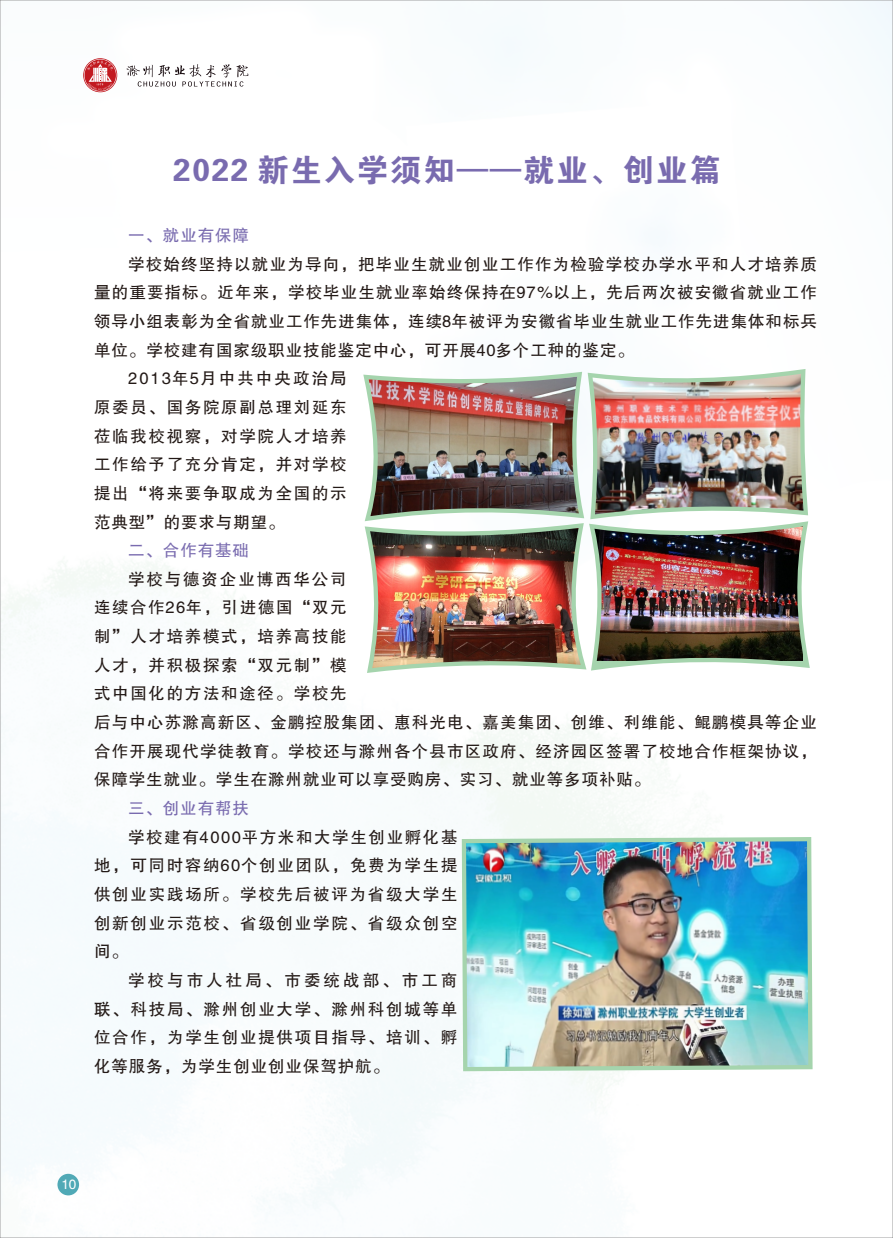
<style>
.page{position:relative;width:893px;height:1238px;background:#fff}
.page>*{position:absolute;margin:0;border:0;box-sizing:border-box;transform-origin:0 0}
.t1{font:31.5px "FZDHTJW GB1 0";letter-spacing:.055em;color:#796baf}
.t2{font:16.5px/28.7px "FZHTJW GB1 0";letter-spacing:.07em;color:#231916;text-align:justify}
.t3{font:16.5px "FZHTJW GB1 0";letter-spacing:.1em;color:#231916}
.t4{font:16.5px "FZHTJW GB1 0";letter-spacing:.055em;color:#796baf}
.t5{font:16.5px "FZHTJW GB1 0";letter-spacing:.125em;color:#231916}
.t6{font:13.5px "FZHTJW GB1 0";color:#fff}
</style>
<div class="page">
<img style="left:2px;top:2px;width:889px;height:1208px">
<img style="left:359px;top:364px;width:456px;height:314px">
<img style="left:594px;top:526px;width:209px;height:134px">
<svg style="left:457px;top:832px;width:360px;height:243px"></svg>
<img style="left:466px;top:841px;width:342px;height:225px">
<svg style="left:83px;top:58px;width:34px;height:34px"></svg>
<svg style="left:127px;top:64px;width:121px;height:22px"></svg>
<div style="left:57px;top:1173px;width:22px;height:22px;background:#50a9b6;border-radius:50%"></div>
<h1 class="t1" style="left:173px;top:153px;width:549px">2022 新生入学须知——就业、创业篇</h1>
<p class="t4" style="left:128px;top:226px;width:122px">一、就业有保障</p>
<p class="t2" style="left:128px;top:250px;width:690px">学校始终坚持以就业为导向，把毕业生就业创业工作作为检验学校办学水平和人才培养质</p>
<p class="t2" style="left:94px;top:279px;width:724px">量的重要指标。近年来，学校毕业生就业率始终保持在97％以上，先后两次被安徽省就业工作</p>
<p class="t2" style="left:94px;top:307px;width:724px">领导小组表彰为全省就业工作先进集体，连续8年被评为安徽省毕业生就业工作先进集体和标兵</p>
<p class="t2" style="left:94px;top:336px;width:541px">单位。学校建有国家级职业技能鉴定中心，可开展40多个工种的鉴定。</p>
<p class="t5" style="left:128px;top:369px;width:220px">2013年5月中共中央政治局</p>
<p class="t3" style="left:94px;top:398px;width:254px">原委员、国务院原副总理刘延东</p>
<p class="t3" style="left:94px;top:427px;width:254px">莅临我校视察，对学院人才培养</p>
<p class="t3" style="left:94px;top:455px;width:254px">工作给予了充分肯定，并对学校</p>
<p class="t3" style="left:94px;top:484px;width:254px">提出“将来要争取成为全国的示</p>
<p class="t2" style="left:94px;top:508px;width:192px">范典型”的要求与期望。</p>
<p class="t4" style="left:128px;top:541px;width:122px">二、合作有基础</p>
<p class="t2" style="left:94px;top:565px;width:724px;text-align:left;text-indent:34px">学校与德资企业博西华公司<br>连续合作26年，引进德国“双元<br>制”人才培养模式，培养高技能<br>人才，并积极探索“双元制”模<br>式中国化的方法和途径。学校先<br>后与中心苏滁高新区、金鹏控股集团、惠科光电、嘉美集团、创维、利维能、鲲鹏模具等企业合作开展现代学徒教育。学校还与滁州各个县市区政府、经济园区签署了校地合作框架协议，保障学生就业。学生在滁州就业可以享受购房、实习、就业等多项补贴。</p>
<p class="t4" style="left:128px;top:799px;width:122px">三、创业有帮扶</p>
<p class="t2" style="left:94px;top:823px;width:365px;text-indent:34px">学校建有4000平方米和大学生创业孵化基地，可同时容纳60个创业团队，免费为学生提供创业实践场所。学校先后被评为省级大学生创新创业示范校、省级创业学院、省级众创空间。</p>
<p class="t2" style="left:94px;top:966px;width:365px;text-indent:34px">学校与市人社局、市委统战部、市工商联、科技局、滁州创业大学、滁州科创城等单位合作，为学生创业提供项目指导、培训、孵化等服务，为学生创业创业保驾护航。</p>
<p class="t6" style="left:61px;top:1177px;width:16px">10</p>
</div>
